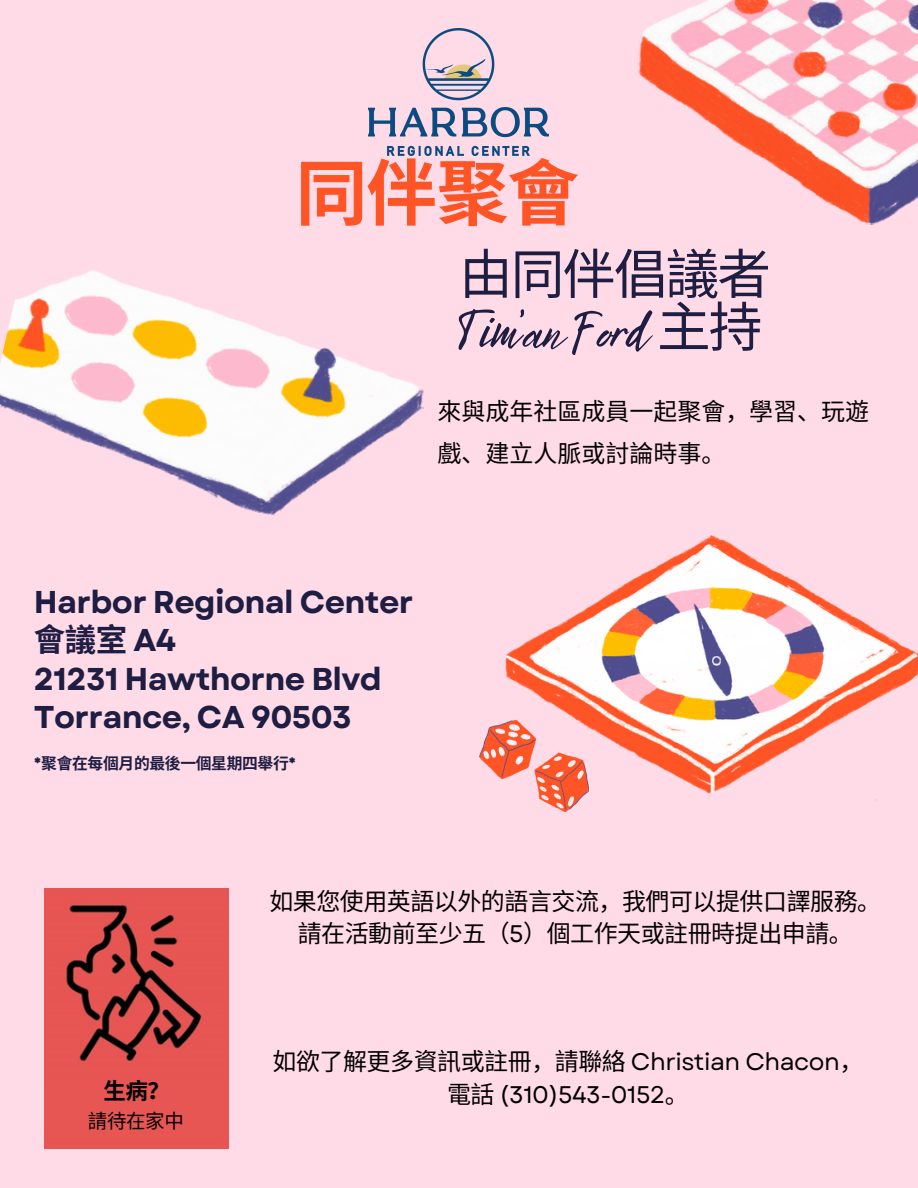
<style>
.page{position:relative;width:918px;height:1188px;background:#ffdae7}
.page>*{position:absolute;margin:0;border:0;box-sizing:border-box;transform-origin:0 0}
.t1{font:700 72px "Noto Sans CJ Ksc";color:#ff5426}
.t2{font:54px/52.8px "Bright Sunshine";letter-spacing:-.045em;color:#1e1d42}
.t3{font:700 31.5px/38.2px "Garet";letter-spacing:-.02em;color:#1e1d42}
.t4{font:24px/32.7px "Noto Sans CJ Ksc";letter-spacing:-.02em;color:#000;text-align:center}
.t5{font:24px/41.7px "Noto Sans CJ Ksc";color:#000}
.t6{font:24px "Garet";letter-spacing:-.02em;color:#000}
.t7{font:700 22.5px "Noto Sans CJ Ksc";color:#000}
.t8{font:19.5px "Noto Sans CJ Ksc";letter-spacing:-.02em;color:#000}
.t9{font:700 15.75px "Noto Sans CJ Ksc";letter-spacing:-.02em;color:#1e1d42}
.s1{font-family:"Noto Sans CJ Ksc"}
.s2{font-family:"Garet"}
</style>
<div class="page">
<img style="left:637px;top:0;width:281px;height:225px">
<img style="left:0;top:270px;width:424px;height:246px">
<img style="left:506px;top:536px;width:412px;height:264px">
<img style="left:479px;top:721px;width:109px;height:91px">
<img style="left:45px;top:888px;width:183px;height:260px">
<img style="left:369px;top:28px;width:180px;height:128px">
<div style="left:45px;top:1081px;width:184px;height:50px;background:#e85653"></div>
<p class="t1" style="left:296px;top:136px;width:285px">同伴聚會</p>
<p class="t2" style="left:459px;top:251px;width:314px"><span class="s1">由同伴倡議者<br></span>Tim’an Ford <span class="s1">主持</span></p>
<p class="t5" style="left:437px;top:390px;width:433px">來與成年社區成員一起聚會，學習、玩遊戲、建立人脈或討論時事。</p>
<h1 class="t3" style="left:34px;top:583px;width:381px">Harbor Regional Center<span class="s1">會議室</span> A4<br>21231 Hawthorne Blvd<br>Torrance, CA 90503</h1>
<p class="t9" style="left:34px;top:751px;width:264px"><span class="s2">*</span>聚會在每個月的最後一個星期四舉行<span class="s2">*</span></p>
<h5 class="t4" style="left:269px;top:883px;width:613px">如果您使用英語以外的語言交流，我們可以提供口譯服務。請在活動前至少五（<span class="s2">5</span>）個工作天或註冊時提出申請。</h5>
<p class="t4" style="left:273px;top:1044px;width:592px">如欲了解更多資訊或註冊，請聯絡 <span class="s2">Christian Chacon</span>，</p>
<h3 class="t7" style="left:104px;top:1073px;width:68px">生病？</h3>
<p class="t6" style="left:447px;top:1077px;width:243px"><span class="s1">電話</span> (310)543-0152<span class="s1">。</span></p>
<p class="t8" style="left:88px;top:1106px;width:97px">請待在家中</p>
</div>
